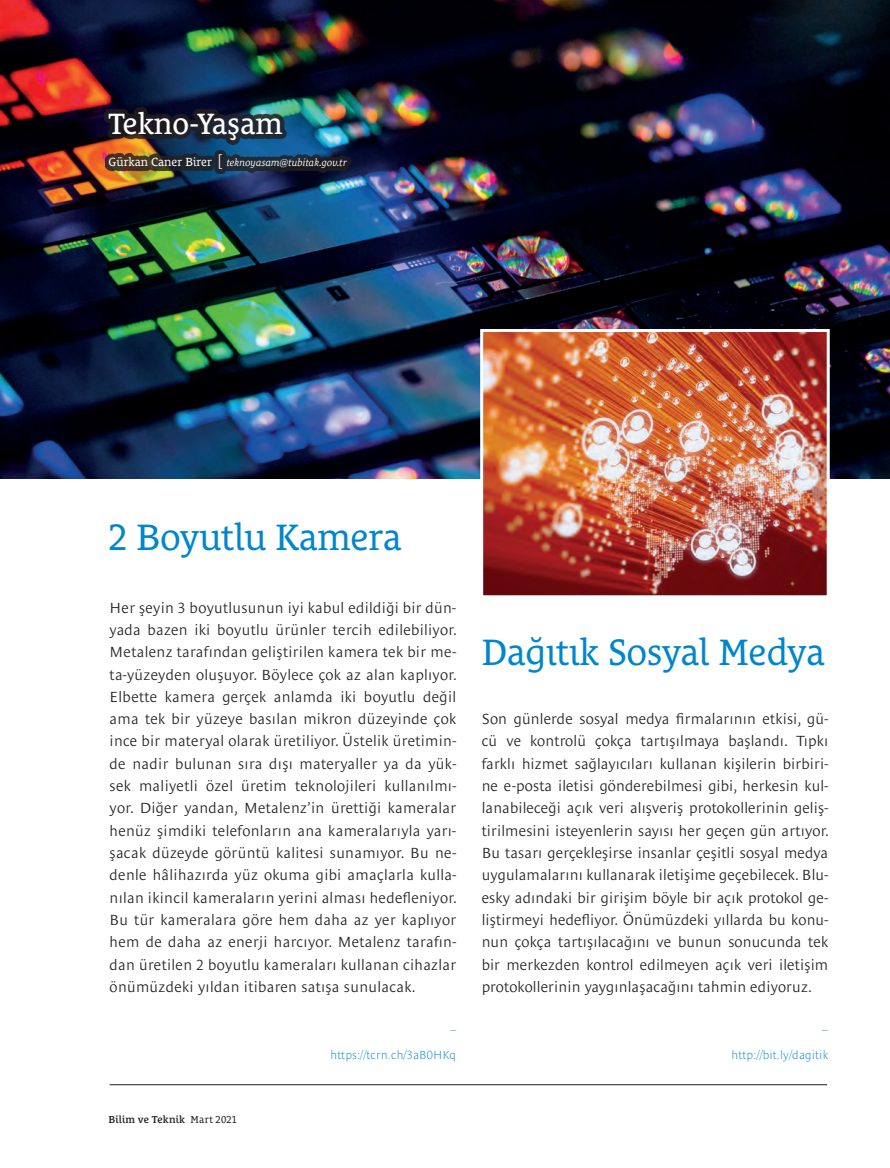
<style>
.page{position:relative;width:890px;height:1168px;background:#fff}
.page>*{position:absolute;margin:0;border:0;box-sizing:border-box;transform-origin:0 0}
.t1{font:37.5px "Le Monde Courrier Pro";letter-spacing:-.01em;color:#0086cc}
.t2{font:30px "Le Monde Courrier Pro";color:#fff}
.t3{font:300 15px/22.4px "Le Monde Sans Pro";letter-spacing:.01em;color:#231f20;text-align:justify}
.t4{font:300 expanded 12px "Le Monde Sans Pro";letter-spacing:.01em;color:#0086cc}
.t5{font:italic 10.35px "Le Monde Courrier Pro";color:#fff}
.t6{font:600 10.35px "Le Monde Courrier Pro";letter-spacing:.01em;color:#231f20}
.s1{font-style:normal;font-size:12px}
.s2{font-family:"Le Monde Sans Pro";font-weight:300;font-style:normal;font-size:16.2px}
.s3{font-weight:400}
</style>
<div class="page">
<img style="left:0;top:0;width:890px;height:478px">
<hr style="left:110px;top:1084px;width:717px;height:1px;background:#231f20">
<div style="left:105px;top:150px;width:246px;height:23px;background:#231f20;opacity:.83"></div>
<div style="left:104px;top:108px;width:183px;height:37px;background:#231f20;opacity:.83"></div>
<img style="left:484px;top:333px;width:342px;height:261px">
<div style="left:480px;top:329px;width:350px;height:269px;border:3px solid #fff"></div>
<h2 class="t2" style="left:109px;top:100px;width:175px">Tekno-Yaşam</h2>
<p class="t5" style="left:109px;top:154px;width:240px"><span class="s1">Gürkan Caner Birer</span> <span class="s2">[</span> teknoyasam@tubitak.gov.tr</p>
<h1 class="t1" style="left:109px;top:507px;width:295px">2 Boyutlu Kamera</h1>
<p class="t3" style="left:110px;top:594px;width:349px">Her şeyin 3 boyutlusunun iyi kabul edildiği bir dün&shy;yada bazen iki boyutlu ürünler tercih edilebiliyor.<br>Metalenz tarafından geliştirilen kamera tek bir me&shy;ta-yüzeyden oluşuyor. Böylece çok az alan kaplıyor.<br>Elbette kamera gerçek anlamda iki boyutlu değil ama tek bir yüzeye basılan mikron düzeyinde çok ince bir materyal olarak üretiliyor. Üstelik üretimin&shy;de nadir bulunan sıra dışı materyaller ya da yük&shy;sek maliyetli özel üretim teknolojileri kullanılmı&shy;yor. Diğer yandan, Metalenz’in ürettiği kameralar henüz şimdiki telefonların ana kameralarıyla yarı&shy;şacak düzeyde görüntü kalitesi sunamıyor. Bu ne&shy;denle hâlihazırda yüz okuma gibi amaçlarla kulla&shy;nılan ikincil kameraların yerini alması hedefleniyor.<br>Bu tür kameralara göre hem daha az yer kaplıyor hem de daha az enerji harcıyor. Metalenz tarafın&shy;dan üretilen 2 boyutlu kameraları kullanan cihazlar önümüzdeki yıldan itibaren satışa sunulacak.</p>
<p class="t6" style="left:109px;top:1110px;width:130px">Bilim ve Teknik <span class="s3">Mart 2021</span></p>
<p class="t4" style="left:450px;top:1015px;width:8px">_</p>
<p class="t4" style="left:330px;top:1045px;width:127px">https://tcrn.ch/3aB0HKq</p>
<h1 class="t1" style="left:482px;top:621px;width:345px">Dağıtık Sosyal Medya</h1>
<p class="t3" style="left:482px;top:706px;width:349px">Son günlerde sosyal medya firmalarının etkisi, gü&shy;cü ve kontrolü çokça tartışılmaya başlandı. Tıpkı farklı hizmet sağlayıcıları kullanan kişilerin birbiri&shy;ne e-posta iletisi gönderebilmesi gibi, herkesin kul&shy;lanabileceği açık veri alışveriş protokollerinin geliş&shy;tirilmesini isteyenlerin sayısı her geçen gün artıyor.<br>Bu tasarı gerçekleşirse insanlar çeşitli sosyal medya uygulamalarını kullanarak iletişime geçebilecek. Blu&shy;esky adındaki bir girişim böyle bir açık protokol ge&shy;liştirmeyi hedefliyor. Önümüzdeki yıllarda bu konu&shy;nun çokça tartışılacağını ve bunun sonucunda tek bir merkezden kontrol edilmeyen açık veri iletişim protokollerinin yaygınlaşacağını tahmin ediyoruz.</p>
<p class="t4" style="left:822px;top:1015px;width:8px">_</p>
<p class="t4" style="left:732px;top:1045px;width:98px">http://bit.ly/dagitik</p>
</div>
